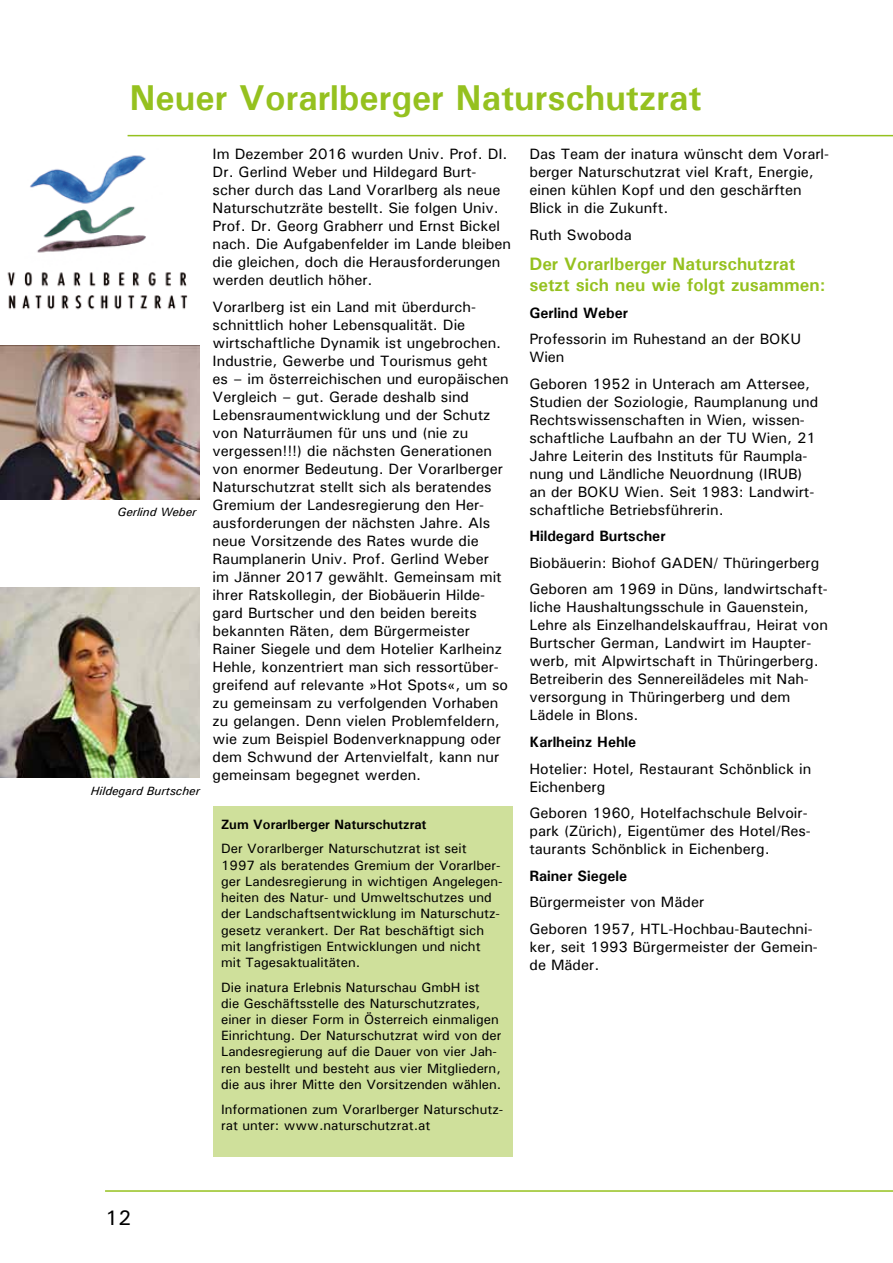
<style>
.page{position:relative;width:893px;height:1263px;background:#fff}
.page>*{position:absolute;margin:0;border:0;box-sizing:border-box;transform-origin:0 0}
.t1{font:700 36px "Univers";color:#95c11f}
.t2{font:500 21px "Univers";color:#000}
.t3{font:700 18px/21.6px "Univers";color:#95c11f}
.t4{font:500 15px/18px "Univers";color:#000}
.t5{font:700 15px "Univers";color:#000}
.t6{font:500 13.5px/16.2px "Univers";color:#000}
.t7{font:700 13.5px "Univers";color:#000}
.t8{font:italic 500 12px "Univers";color:#000}
</style>
<div class="page">
<hr style="left:128px;top:135px;width:765px;height:1px;background:#95c11f">
<hr style="left:105px;top:1190px;width:788px;height:2px;background:#95c11f">
<img style="left:0;top:587px;width:200px;height:191px">
<img style="left:0;top:345px;width:200px;height:155px">
<img style="left:7px;top:155px;width:181px;height:155px">
<div style="left:213px;top:806px;width:299px;height:351px;background:#cfe09b"></div>
<h1 class="t1" style="left:130px;top:75px;width:573px">Neuer Vorarlberger Naturschutzrat</h1>
<p class="t8" style="left:118px;top:504px;width:80px">Gerlind Weber</p>
<p class="t8" style="left:91px;top:782px;width:110px">Hildegard Burtscher</p>
<p class="t4" style="left:213px;top:145px;width:300px">Im Dezember 2016 wurden Univ. Prof. DI.<br>Dr. Gerlind Weber und Hildegard Burt&shy;scher durch das Land Vorarlberg als neue Naturschutzräte bestellt. Sie folgen Univ.<br>Prof. Dr. Georg Grabherr und Ernst Bickel nach. Die Aufgabenfelder im Lande bleiben die gleichen, doch die Herausforderungen werden deutlich höher.</p>
<p class="t4" style="left:213px;top:297px;width:298px">Vorarlberg ist ein Land mit überdurch&shy;schnittlich hoher Lebensqualität. Die wirtschaftliche Dynamik ist ungebrochen.<br>Industrie, Gewerbe und Tourismus geht<br>es – im österreichischen und europäischen Vergleich – gut. Gerade deshalb sind Lebensraumentwicklung und der Schutz von Naturräumen für uns und (nie zu vergessen!!!) die nächsten Generationen von enormer Bedeutung. Der Vorarlberger Naturschutzrat stellt sich als beratendes Gremium der Landesregierung den Her&shy;ausforderungen der nächsten Jahre. Als neue Vorsitzende des Rates wurde die Raumplanerin Univ. Prof. Gerlind Weber im Jänner 2017 gewählt. Gemeinsam mit ihrer Ratskollegin, der Biobäuerin Hilde&shy;gard Burtscher und den beiden bereits bekannten Räten, dem Bürgermeister Rainer Siegele und dem Hotelier Karlheinz Hehle, konzentriert man sich ressortüber&shy;greifend auf relevante »Hot Spots«, um so zu gemeinsam zu verfolgenden Vorhaben zu gelangen. Denn vielen Problemfeldern, wie zum Beispiel Bodenverknappung oder dem Schwund der Artenvielfalt, kann nur gemeinsam begegnet werden.</p>
<p class="t7" style="left:221px;top:815px;width:207px">Zum Vorarlberger Naturschutzrat</p>
<p class="t6" style="left:221px;top:840px;width:283px">Der Vorarlberger Naturschutzrat ist seit 1997 als beratendes Gremium der Vorarlber&shy;ger Landesregierung in wichtigen Angelegen&shy;heiten des Natur- und Umweltschutzes und der Landschaftsentwicklung im Naturschutz&shy;gesetz verankert. Der Rat beschäftigt sich mit langfristigen Entwicklungen und nicht mit Tagesaktualitäten.</p>
<p class="t6" style="left:221px;top:978px;width:282px">Die inatura Erlebnis Naturschau GmbH ist<br>die Geschäftsstelle des Naturschutzrates, einer in dieser Form in Österreich einmaligen Einrichtung. Der Naturschutzrat wird von der Landesregierung auf die Dauer von vier Jah&shy;ren bestellt und besteht aus vier Mitgliedern, die aus ihrer Mitte den Vorsitzenden wählen.</p>
<p class="t6" style="left:221px;top:1100px;width:284px">Informationen zum Vorarlberger Naturschutz&shy;rat unter: www.naturschutzrat.at</p>
<p class="t4" style="left:529px;top:145px;width:301px">Das Team der inatura wünscht dem Vorarl&shy;berger Naturschutzrat viel Kraft, Energie, einen kühlen Kopf und den geschärften Blick in die Zukunft.</p>
<p class="t4" style="left:529px;top:225px;width:104px">Ruth Swoboda</p>
<p class="t3" style="left:529px;top:252px;width:298px">Der Vorarlberger Naturschutzrat setzt sich neu wie folgt zusammen:</p>
<p class="t5" style="left:529px;top:303px;width:100px">Gerlind Weber</p>
<p class="t4" style="left:529px;top:330px;width:273px">Professorin im Ruhestand an der BOKU<br>Wien</p>
<p class="t4" style="left:529px;top:374px;width:290px">Geboren 1952 in Unterach am Attersee, Studien der Soziologie, Raumplanung und Rechtswissenschaften in Wien, wissen&shy;schaftliche Laufbahn an der TU Wien, 21<br>Jahre Leiterin des Instituts für Raumpla&shy;nung und Ländliche Neuordnung (IRUB) an der BOKU Wien. Seit 1983: Landwirt&shy;schaftliche Betriebsführerin.</p>
<p class="t5" style="left:529px;top:527px;width:138px">Hildegard Burtscher</p>
<p class="t4" style="left:529px;top:549px;width:300px;line-height:26.5px">Biobäuerin: Biohof GADEN/ Thüringerberg<br>Geboren am 1969 in Düns, landwirtschaft-</p>
<p class="t4" style="left:529px;top:598px;width:300px">liche Haushaltungsschule in Gauenstein, Lehre als Einzelhandelskauffrau, Heirat von Burtscher German, Landwirt im Haupter&shy;werb, mit Alpwirtschaft in Thüringerberg.<br>Betreiberin des Sennereilädeles mit Nah&shy;versorgung in Thüringerberg und dem Lädele in Blons.</p>
<p class="t5" style="left:529px;top:732px;width:108px">Karlheinz Hehle</p>
<p class="t4" style="left:529px;top:759px;width:284px">Hotelier: Hotel, Restaurant Schönblick in<br>Eichenberg</p>
<p class="t4" style="left:529px;top:803px;width:283px">Geboren 1960, Hotelfachschule Belvoir&shy;park (Zürich), Eigentümer des Hotel/Res&shy;taurants Schönblick in Eichenberg.</p>
<p class="t5" style="left:529px;top:866px;width:99px">Rainer Siegele</p>
<p class="t4" style="left:529px;top:888px;width:285px;line-height:26.5px">Bürgermeister von Mäder<br>Geboren 1957, HTL-Hochbau-Bautechni-</p>
<p class="t4" style="left:529px;top:937px;width:290px">ker, seit 1993 Bürgermeister der Gemein&shy;de Mäder.</p>
<h2 class="t2" style="left:105px;top:1204px;width:28px">12</h2>
</div>
